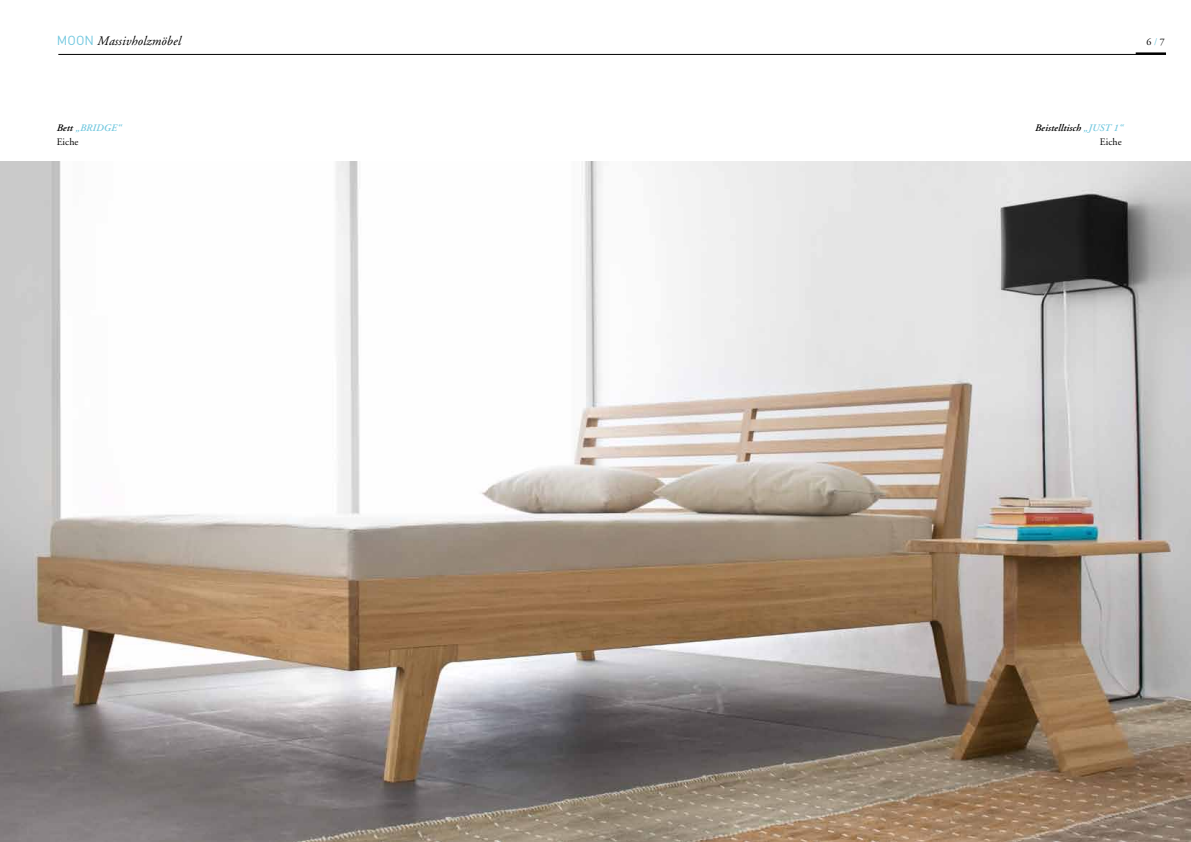
<style>
.page{position:relative;width:1191px;height:842px;background:#fff}
.page>*{position:absolute;margin:0;border:0;box-sizing:border-box;transform-origin:0 0}
.t1{font:italic 13px "Adobe Garamond";letter-spacing:.01em;color:#000}
.t2{font:italic 600 10px/14px "Adobe Garamond";letter-spacing:.01em;color:#000;text-align:right}
.t3{font:italic 600 10px/14px "Adobe Garamond";letter-spacing:.01em;color:#75c9e0}
.t4{font:10px "Adobe Garamond";color:#000}
.s1{font-family:"DIN";font-style:normal;color:#75c9e0}
.s2{color:#75c9e0}
.s3{color:#000}
.s4{font-weight:400;font-style:normal;color:#000}
.s5{font-weight:400;font-style:normal}
</style>
<div class="page">
<hr style="left:1135px;top:52px;width:31px;height:2px;background:#000">
<hr style="left:58px;top:54px;width:1108px;height:1px;background:#000">
<img style="left:0;top:161px;width:1191px;height:681px">
<h1 class="t1" style="left:57px;top:34px;width:126px"><span class="s1">MOON</span> Massivholzmöbel</h1>
<p class="t4" style="left:1146px;top:36px;width:20px">6 <span class="s2">/</span> 7</p>
<p class="t3" style="left:57px;top:121px;width:66px"><span class="s3">Bett</span> „bridge“<br><span class="s4">Eiche</span></p>
<p class="t2" style="left:1035px;top:121px;width:90px">Beistelltisch <span class="s2">„just 1“<br></span><span class="s5">Eiche</span></p>
</div>
